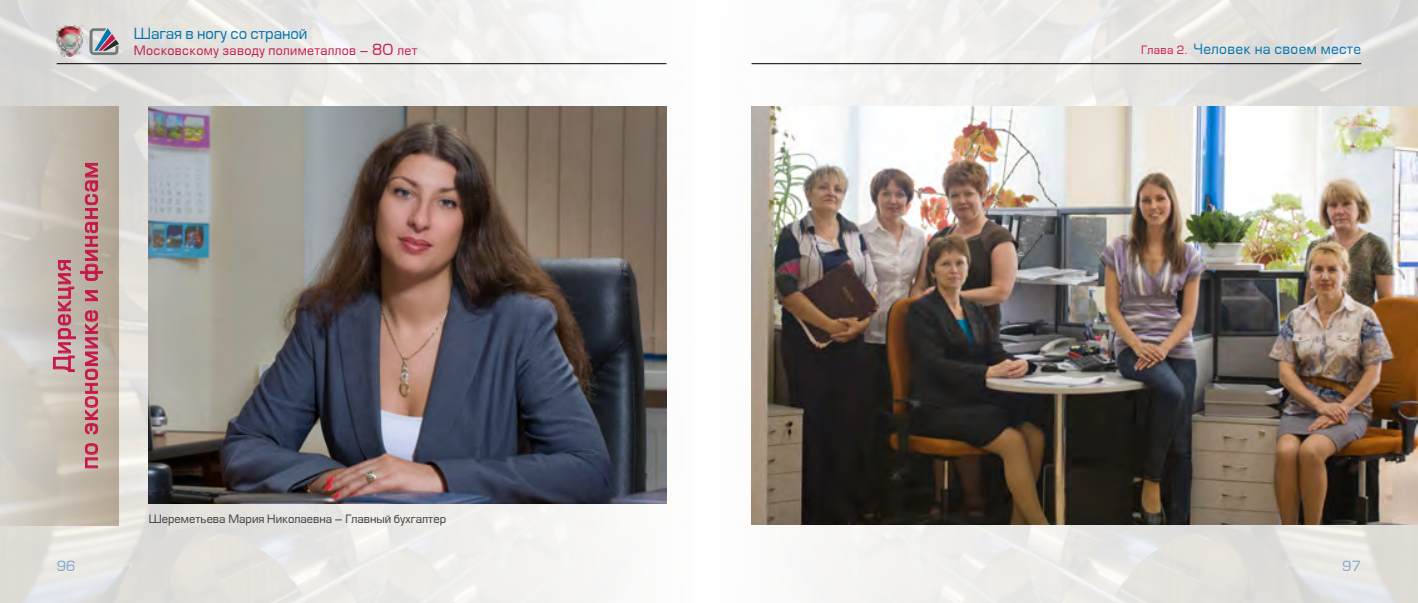
<style>
.page{position:relative;width:1418px;height:603px;background:#fff}
.page>*{position:absolute;margin:0;border:0;box-sizing:border-box;transform-origin:0 0}
.t1{font:22.5px/27px "Europe";letter-spacing:.05em;color:#c71748;text-align:center}
.t2{font:15px "Europe";letter-spacing:-.01em;color:#0074ae}
.t3{font:13.75px "Europe";letter-spacing:.025em;color:#0074ae}
.t4{font:13.75px "Europe";color:#82a7cf}
.t5{font:12.5px "Europe";letter-spacing:.025em;color:#c71748}
.t6{font:11.25px "Europe";color:#3c3c3b}
.s1{font-size:15px}
.s2{font-size:11.25px;color:#c71748}
</style>
<div class="page">
<img style="left:0;top:0;width:1417px;height:602px">
<hr style="left:57px;top:63px;width:609px;height:1px;background:#000">
<hr style="left:751px;top:63px;width:610px;height:1px;background:#000">
<svg style="left:89px;top:28px;width:30px;height:27px"></svg>
<img style="left:57px;top:25px;width:25px;height:31px">
<svg style="left:0;top:106px;width:119px;height:419px;background:#c7c0b5"></svg>
<svg style="left:85px;top:443px;width:13px;height:25px"></svg>
<svg style="left:53px;top:163px;width:50px;height:271px;background:#c1a09c"></svg>
<img style="left:149px;top:106px;width:517px;height:397px">
<img style="left:751px;top:106px;width:666px;height:418px">
<h2 class="t2" style="left:134px;top:26px;width:175px">Шагая в ногу со страной</h2>
<p class="t5" style="left:134px;top:44px;width:285px">Московскому заводу полиметаллов – <span class="s1">80</span> лет</p>
<h1 class="t1" style="left:50px;top:469px;width:308px;rotate:-90deg">Дирекция<br>по экономике и финансам</h1>
<p class="t6" style="left:149px;top:512px;width:299px">Шереметьева Мария Николаевна – Главный бухгалтер</p>
<p class="t3" style="left:1141px;top:42px;width:222px"><span class="s2">Глава 2.</span> Человек на своем месте</p>
<p class="t4" style="left:57px;top:558px;width:20px">96</p>
<p class="t4" style="left:1342px;top:558px;width:20px">97</p>
</div>
